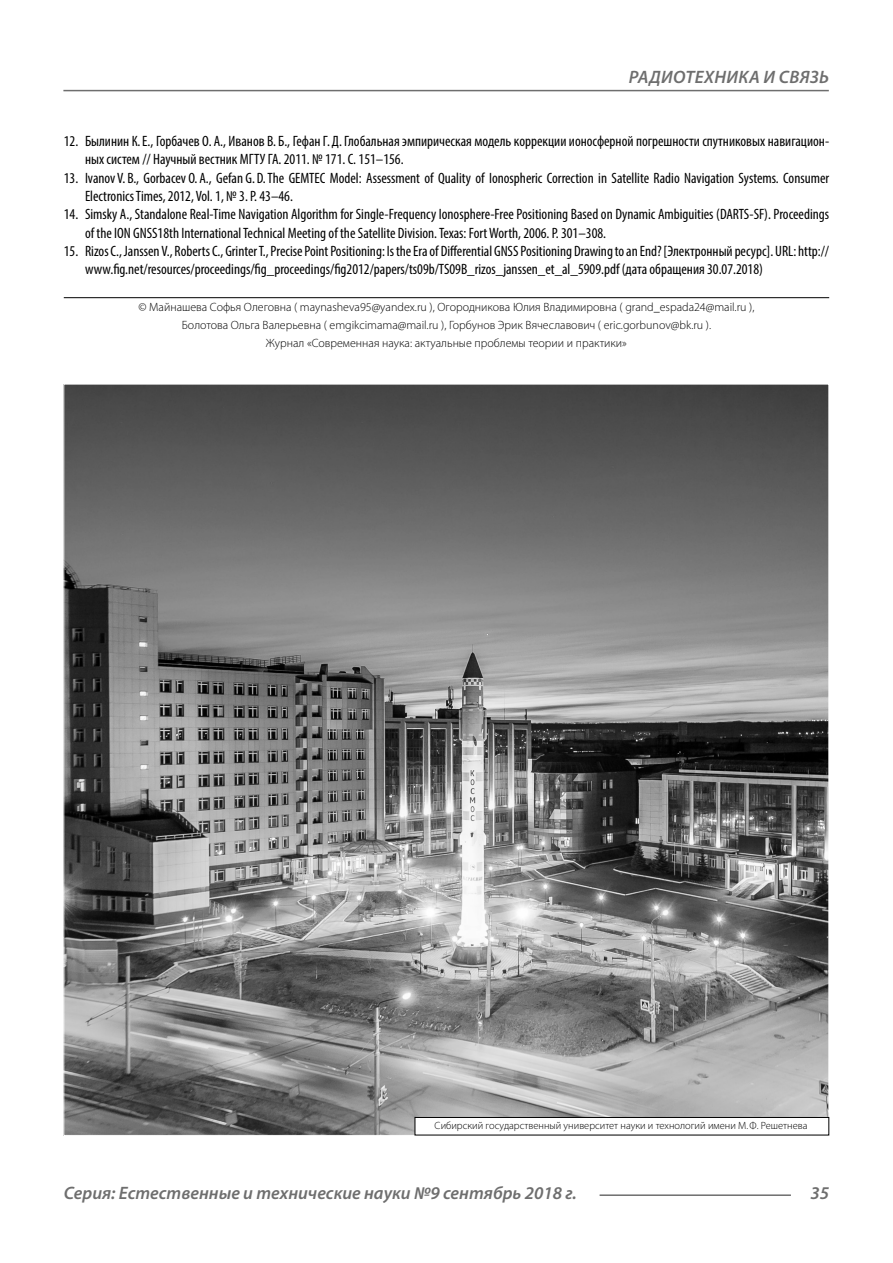
<style>
.page{position:relative;width:893px;height:1263px;background:#fff}
.page>*{position:absolute;margin:0;border:0;box-sizing:border-box;transform-origin:0 0}
.t1{font:italic 600 18px "Myriad Pro";color:#6e6e6e}
.t2{font:italic 600 18px "Myriad Pro";letter-spacing:.02em;color:#6e6e6e}
.t3{font:condensed 15px/18.3px "Myriad Pro";color:#000}
.Copy{font:300 12px/18.3px "Myriad Pro";color:#000;text-align:center}
.Author-doc{font:300 10.5px "Myriad Pro";color:#000}
.s1{color:#fff}
</style>
<div class="page">
<hr style="left:63px;top:90px;width:766px;height:1px;background:#6e6e6e">
<hr style="left:600px;top:1194px;width:191px;height:2px;background:#6e6e6e">
<hr style="left:64px;top:297px;width:765px;height:1px;background:#000">
<img style="left:65px;top:386px;width:762px;height:748px">
<div style="left:415px;top:1117px;width:414px;height:18px;background:#fff"></div>
<div style="left:415px;top:1117px;width:414px;height:18px;border:1px solid #000"></div>
<p class="t2" style="left:629px;top:66px;width:202px">РАДИОТЕХНИКА И СВЯЗЬ</p>
<p class="t3" style="left:85px;top:132px;width:746px;text-indent:-21px">12. Былинин К.Е., Горбачев О. А., Иванов В. Б., Гефан Г. Д. Глобальная эмпирическая модель коррекции ионосферной погрешности спутниковых навигацион&shy;ных систем // Научный вестник МГТУ ГА. 2011. № 171. С. 151–156.</p>
<p class="t3" style="left:85px;top:168px;width:746px;text-indent:-21px">13. Ivanov V. B., Gorbacev O. A., Gefan G. D.The GEMTEC Model: Assessment of Quality of Ionospheric Correction in Satellite Radio Navigation Systems. Consumer<br>Electronics Times, 2012, Vol. 1, № 3. P. 43–46.</p>
<p class="t3" style="left:85px;top:205px;width:746px;text-indent:-21px">14. Simsky A., Standalone Real-Time Navigation Algorithm for Single-Frequency Ionosphere-Free Positioning Based on Dynamic Ambiguities (DARTS-SF). Proceedings of the ION GNSS18th International Technical Meeting of the Satellite Division. Texas: Fort Worth, 2006. P. 301–308.</p>
<p class="t3" style="left:85px;top:242px;width:746px;text-indent:-21px">15. Rizos C., Janssen V., Roberts C., Grinter T., Precise Point Positioning: Is the Era of Differential GNSS Positioning Drawing to an End? [Электронный ресурс]. URL: http:// www.fig.net/resources/proceedings/fig_proceedings/fig2012/papers/ts09b/TS09B_rizos_janssen_et_al_5909.pdf (дата обращения 30.07.2018)</p>
<p class="Copy" style="left:138px;top:298px;width:618px">© Майнашева Софья Олеговна ( maynasheva95@yandex.ru ), Огородникова Юлия Владимировна ( grand_espada24@mail.ru ),<br>Болотова Ольга Валерьевна ( emgikcimama@mail.ru ), Горбунов Эрик Вячеславович ( eric.gorbunov@bk.ru ).<br>Журнал «Современная наука: актуальные проблемы теории и практики»</p>
<p class="Author-doc" style="left:435px;top:1119px;width:376px">Сибирский государственный университет науки и технологий имени М.Ф. Решетнева<span class="s1">.</span></p>
<p class="t1" style="left:64px;top:1182px;width:514px">Серия: Естественные и технические науки №9 сентябрь 2018 г.</p>
<p class="t1" style="left:810px;top:1182px;width:20px">35</p>
</div>
